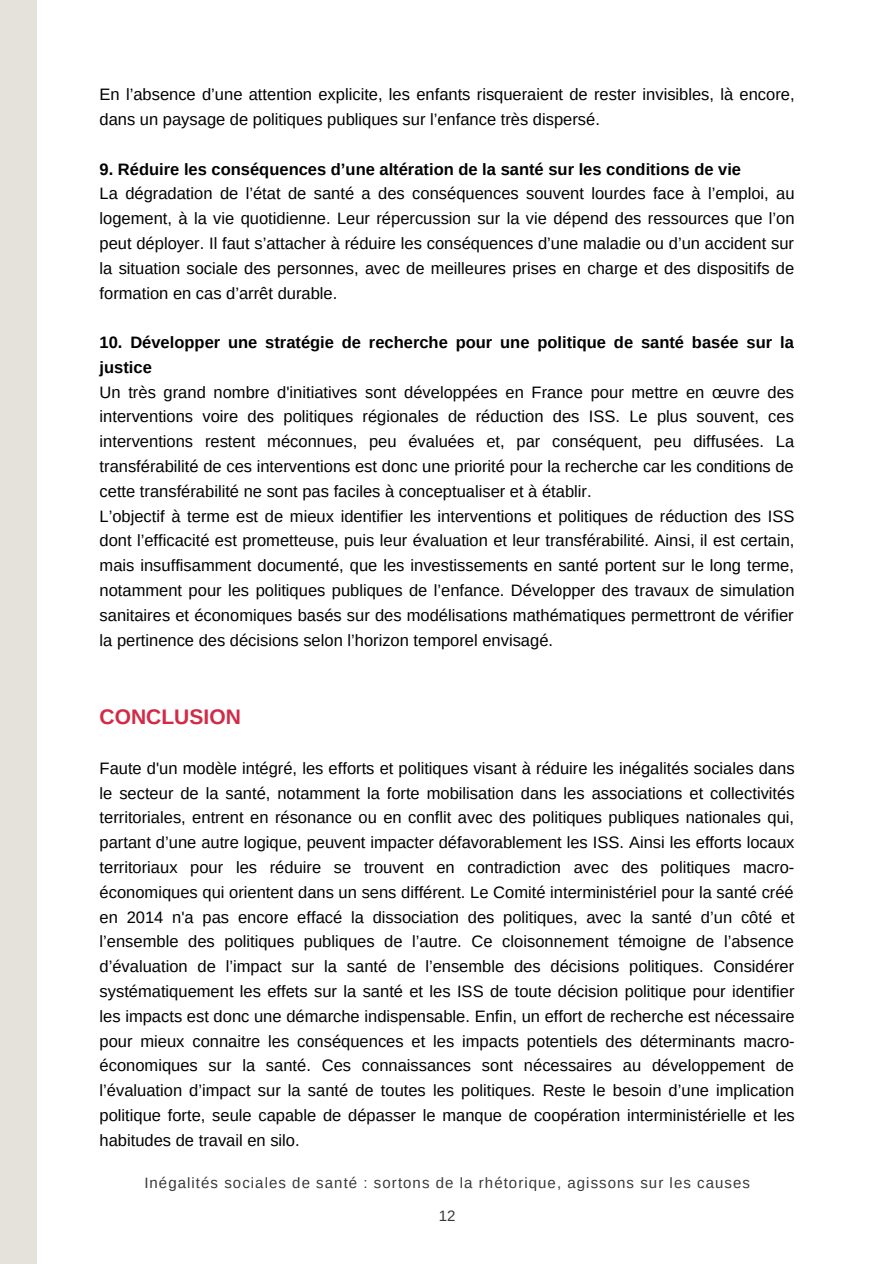
<style>
.page{position:relative;width:894px;height:1264px;background:#fff}
.page>*{position:absolute;margin:0;border:0;box-sizing:border-box;transform-origin:0 0}
.t1{font:700 21px "Arimo";color:#d12b47}
.t2{font:16.5px/24.8px "Arimo";color:#000;text-align:justify}
.t3{font:700 16.5px/24.8px "Arimo";color:#000}
.t4{font:15px "Arimo";letter-spacing:.07em;color:#393939}
</style>
<div class="page">
<div style="left:0;top:0;width:37px;height:1263px;background:#e4e2da"></div>
<p class="t2" style="left:99px;top:82px;width:696px">En l’absence d’une attention explicite, les enfants risqueraient de rester invisibles, là encore, dans un paysage de politiques publiques sur l’enfance très dispersé.</p>
<p class="t3" style="left:99px;top:156px;width:643px">9. Réduire les conséquences d’une altération de la santé sur les conditions de vie</p>
<p class="t2" style="left:99px;top:181px;width:696px">La dégradation de l’état de santé a des conséquences souvent lourdes face à l’emploi, au logement, à la vie quotidienne. Leur répercussion sur la vie dépend des ressources que l’on peut déployer. Il faut s’attacher à réduire les conséquences d’une maladie ou d’un accident sur la situation sociale des personnes, avec de meilleures prises en charge et des dispositifs de formation en cas d’arrêt durable.</p>
<p class="t3" style="left:99px;top:330px;width:695px">10. Développer une stratégie de recherche pour une politique de santé basée sur la justice</p>
<p class="t2" style="left:99px;top:379px;width:696px">Un très grand nombre d'initiatives sont développées en France pour mettre en œuvre des interventions voire des politiques régionales de réduction des ISS. Le plus souvent, ces interventions restent méconnues, peu évaluées et, par conséquent, peu diffusées. La transférabilité de ces interventions est donc une priorité pour la recherche car les conditions de cette transférabilité ne sont pas faciles à conceptualiser et à établir.</p>
<p class="t2" style="left:99px;top:503px;width:696px">L’objectif à terme est de mieux identifier les interventions et politiques de réduction des ISS dont l’efficacité est prometteuse, puis leur évaluation et leur transférabilité. Ainsi, il est certain, mais insuffisamment documenté, que les investissements en santé portent sur le long terme, notamment pour les politiques publiques de l’enfance. Développer des travaux de simulation sanitaires et économiques basés sur des modélisations mathématiques permettront de vérifier la pertinence des décisions selon l’horizon temporel envisagé.</p>
<p class="t1" style="left:99px;top:705px;width:143px">CONCLUSION</p>
<p class="t2" style="left:99px;top:755px;width:696px">Faute d'un modèle intégré, les efforts et politiques visant à réduire les inégalités sociales dans le secteur de la santé, notamment la forte mobilisation dans les associations et collectivités territoriales, entrent en résonance ou en conflit avec des politiques publiques nationales qui, partant d’une autre logique, peuvent impacter défavorablement les ISS. Ainsi les efforts locaux territoriaux pour les réduire se trouvent en contradiction avec des politiques macro&shy;économiques qui orientent dans un sens différent. Le Comité interministériel pour la santé créé en 2014 n'a pas encore effacé la dissociation des politiques, avec la santé d’un côté et l’ensemble des politiques publiques de l’autre. Ce cloisonnement témoigne de l’absence d’évaluation de l’impact sur la santé de l’ensemble des décisions politiques. Considérer systématiquement les effets sur la santé et les ISS de toute décision politique pour identifier les impacts est donc une démarche indispensable. Enfin, un effort de recherche est nécessaire pour mieux connaitre les conséquences et les impacts potentiels des déterminants macro&shy;économiques sur la santé. Ces connaissances sont nécessaires au développement de l’évaluation d’impact sur la santé de toutes les politiques. Reste le besoin d’une implication politique forte, seule capable de dépasser le manque de coopération interministérielle et les habitudes de travail en silo.</p>
<p class="t4" style="left:144px;top:1174px;width:607px">Inégalités sociales de santé : sortons de la rhétorique, agissons sur les causes</p>
<p class="t4" style="left:438px;top:1207px;width:18px">12</p>
</div>
